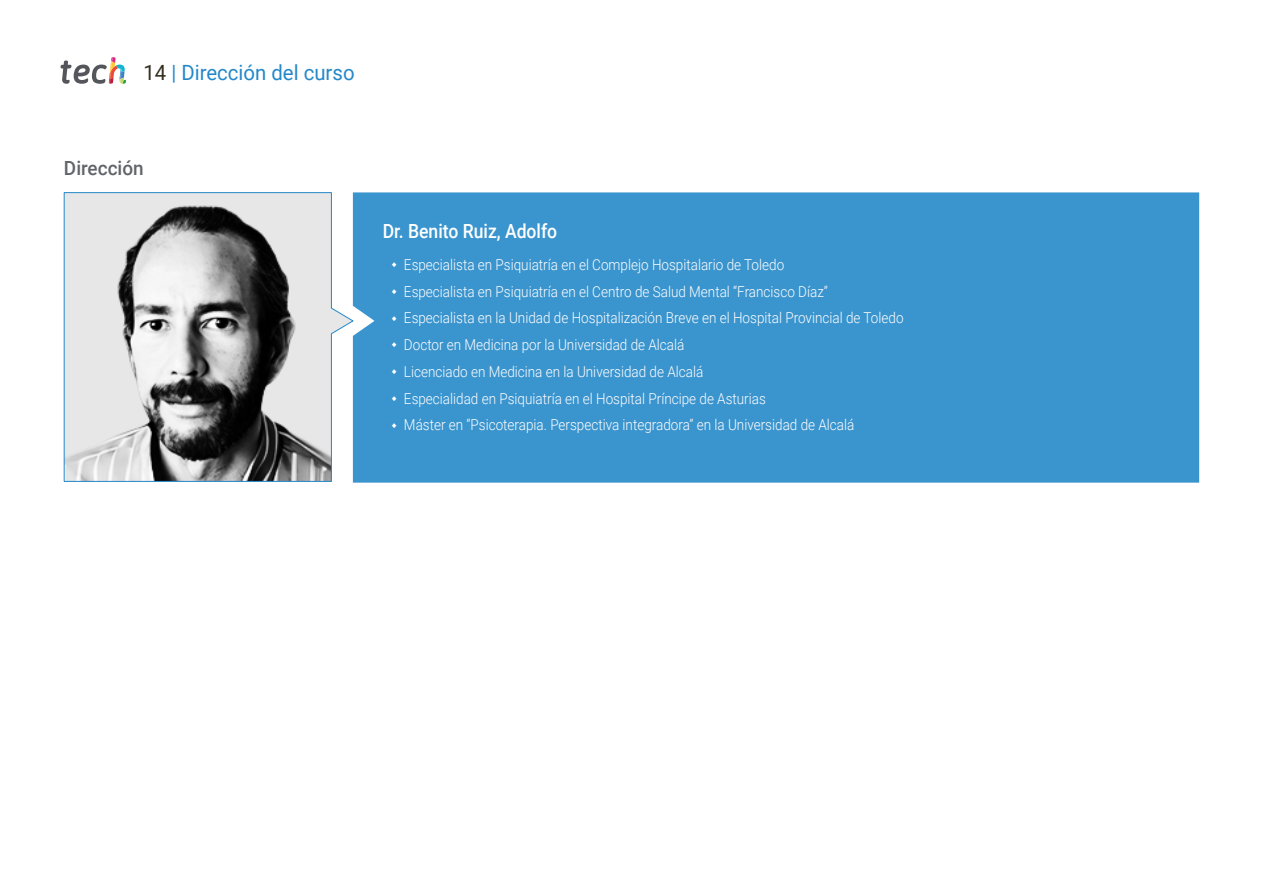
<style>
.page{position:relative;width:1263px;height:893px;background:#fff}
.page>*{position:absolute;margin:0;border:0;box-sizing:border-box;transform-origin:0 0}
.t1{font:21px "Roboto";color:#2488c9}
.t2{font:500 19.5px "Roboto";color:#fff;scale:.9 1}
.t3{font:500 19.5px "Roboto";color:#61646a}
.t4{font:300 15px/26.7px "Roboto";color:#fff;scale:.9 1}
.s1{color:#312e20}
</style>
<div class="page">
<svg style="left:61px;top:57px;width:65px;height:27px"></svg>
<div style="left:353px;top:192px;width:846px;height:291px;background:#3a94ce"></div>
<svg style="left:64px;top:192px;width:290px;height:290px;background:#aeafb0"></svg>
<svg style="left:392px;top:262px;width:5px;height:5px"></svg>
<svg style="left:392px;top:289px;width:5px;height:5px"></svg>
<svg style="left:392px;top:316px;width:5px;height:5px"></svg>
<svg style="left:392px;top:342px;width:5px;height:5px"></svg>
<svg style="left:392px;top:369px;width:5px;height:5px"></svg>
<svg style="left:392px;top:396px;width:5px;height:5px"></svg>
<svg style="left:392px;top:423px;width:5px;height:5px"></svg>
<h1 class="t1" style="left:144px;top:57px;width:213px"><span class="s1">14</span> | Dirección del curso</h1>
<h2 class="t3" style="left:64px;top:154px;width:81px">Dirección</h2>
<h2 class="t2" style="left:383px;top:217px;width:195px">Dr. Benito Ruiz, Adolfo</h2>
<p class="t4" style="left:404px;top:251px;width:557px">Especialista en Psiquiatría en el Complejo Hospitalario de Toledo<br>Especialista en Psiquiatría en el Centro de Salud Mental “Francisco Díaz”<br>Especialista en la Unidad de Hospitalización Breve en el Hospital Provincial de Toledo Doctor en Medicina por la Universidad de Alcalá<br>Licenciado en Medicina en la Universidad de Alcalá<br>Especialidad en Psiquiatría en el Hospital Príncipe de Asturias<br>Máster en “Psicoterapia. Perspectiva integradora” en la Universidad de Alcalá</p>
</div>
